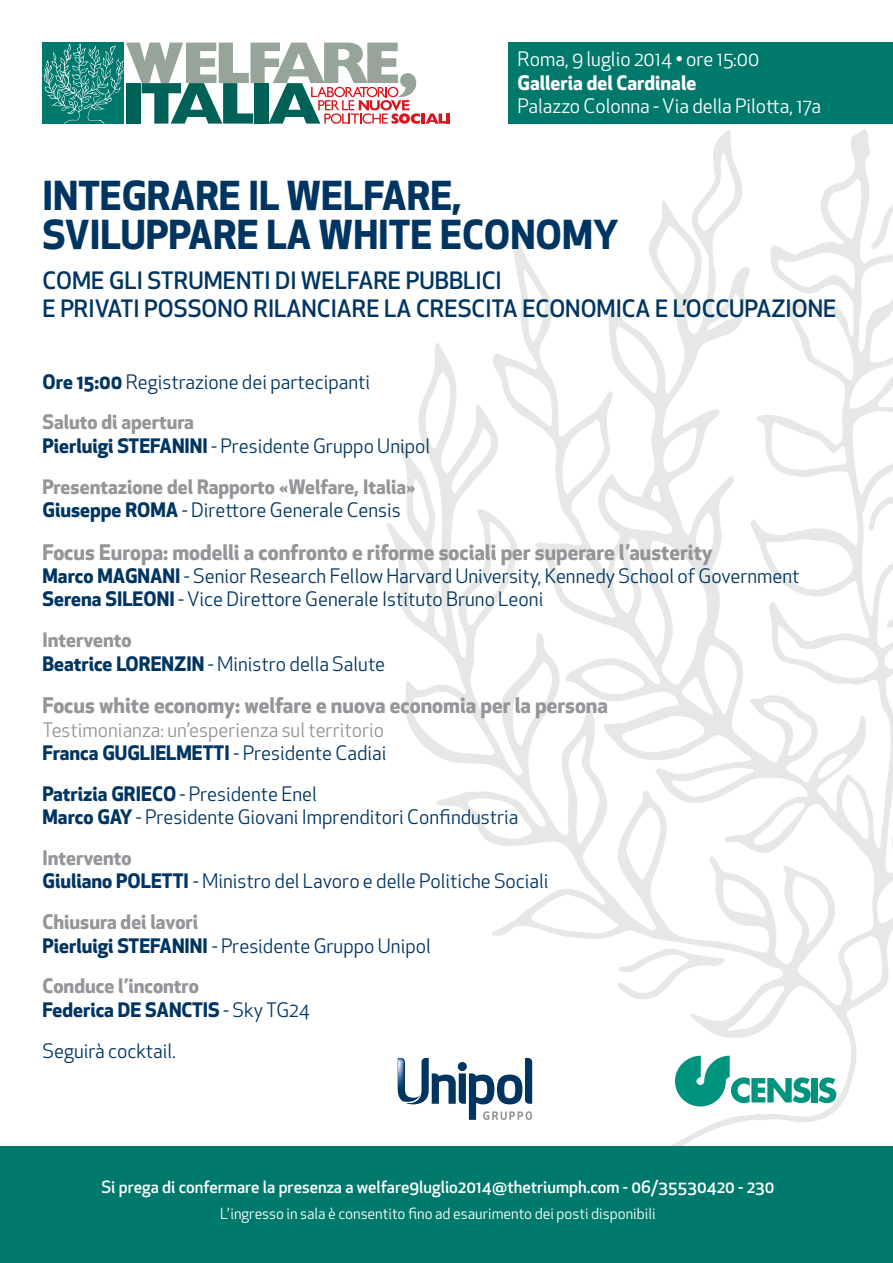
<style>
.page{position:relative;width:893px;height:1263px;background:#fff}
.page>*{position:absolute;margin:0;border:0;box-sizing:border-box;transform-origin:0 0}
.t1{font:700 39px/39px "Apex New";color:#003562}
.t2{font:500 23.4px/28px "Apex New";color:#003562}
.t3{font:700 21px "Apex New";color:#939598}
.t4{font:19.5px/40.8px "Apex New";color:#003562}
.t5{font:700 19.5px/40.8px "Apex New";color:#939598}
.t6{font:19.5px "Apex New";color:#fff}
.t7{font:19.5px "Apex New";color:#939598}
.t8{font:700 19.5px "Apex New";color:#fff}
.t9{font:700 19.5px "Apex New";color:#003562}
.t10{font:500 16.5px "Apex New";color:#fff}
.t11{font:15px "Apex New";color:#fff}
.s1{font-weight:700}
.s2{font-weight:700;color:#939598}
.s3{color:#003562}
.s4{font-weight:400;color:#003562}
</style>
<div class="page">
<svg style="left:386px;top:129px;width:507px;height:1017px"></svg>
<svg style="left:397px;top:441px;width:39px;height:118px"></svg>
<svg style="left:617px;top:949px;width:108px;height:50px"></svg>
<hr style="left:421px;top:114px;width:4px;height:10px;background:#d71720">
<svg style="left:426px;top:114px;width:20px;height:10px"></svg>
<hr style="left:446px;top:114px;width:4px;height:10px;background:#d71720">
<svg style="left:43px;top:43px;width:377px;height:81px"></svg>
<div style="left:508px;top:43px;width:385px;height:81px;background:#00796d"></div>
<div style="left:0;top:1146px;width:893px;height:117px;background:#00796d"></div>
<svg style="left:398px;top:1058px;width:134px;height:62px"></svg>
<svg style="left:675px;top:1056px;width:136px;height:50px"></svg>
<div style="left:811px;top:1078px;width:7px;height:24px;background:#00937e"></div>
<svg style="left:818px;top:1077px;width:18px;height:26px"></svg>
<p class="t6" style="left:518px;top:47px;width:243px">Roma, 9 luglio 2014 • ore 15:00</p>
<p class="t8" style="left:518px;top:69px;width:180px">Galleria del Cardinale</p>
<p class="t6" style="left:518px;top:94px;width:305px">Palazzo Colonna - Via della Pilotta, 17a</p>
<h1 class="t1" style="left:43px;top:174px;width:578px">Integrare il welfare, sviluppare la white economy</h1>
<p class="t2" style="left:43px;top:266px;width:795px">COME GLI STRUMENTI DI WELFARE PUBBLICI<br>E PRIVATI POSSONO RILANCIARE LA CRESCITA ECONOMICA E L’OCCUPAZIONE</p>
<p class="t4" style="left:43px;top:361px;width:329px"><span class="s1">Ore 15:00</span> Registrazione dei partecipanti<br><span class="s2">Saluto di apertura</span></p>
<p class="t5" style="left:43px;top:424px;width:389px"><span class="s3">Pierluigi Stefanini</span> <span class="s4">- Presidente Gruppo Unipol<br></span>Presentazione del Rapporto «Welfare, Italia»</p>
<p class="t4" style="left:43px;top:489px;width:360px"><span class="s1">Giuseppe Roma</span> - Direttore Generale Censis</p>
<p class="t3" style="left:43px;top:537px;width:672px">Focus Europa: modelli a confronto e riforme sociali per superare l’austerity</p>
<p class="t4" style="left:43px;top:564px;width:758px;line-height:23.4px"><span class="s1">Marco Magnani</span> - Senior Research Fellow Harvard University, Kennedy School of Government<br><span class="s1">Serena Sileoni</span> - Vice Direttore Generale Istituto Bruno Leoni</p>
<p class="t4" style="left:43px;top:628px;width:344px;line-height:23.4px"><span class="s2">Intervento<br></span><span class="s1">Beatrice Lorenzin</span> - Ministro della Salute</p>
<p class="t3" style="left:43px;top:690px;width:567px">Focus white economy: welfare e nuova economia per la persona</p>
<p class="t7" style="left:43px;top:717px;width:343px">Testimonianza: un’esperienza sul territorio</p>
<p class="t9" style="left:43px;top:739px;width:73px">Franca GUGL</p>
<p class="t9" style="left:150px;top:739px;width:18px">IELMETT</p>
<p class="t4" style="left:43px;top:732px;width:345px;text-indent:182px"><span class="s1">I</span> - Presidente Cadiai<br><span class="s1">Patrizia Grieco</span> - Presidente Enel</p>
<p class="t4" style="left:43px;top:797px;width:478px"><span class="s1">Marco Gay</span> - Presidente Giovani Imprenditori Confindustria<br><span class="s2">Intervento</span></p>
<p class="t4" style="left:43px;top:861px;width:508px"><span class="s1">Giuliano Poletti</span> - Ministro del Lavoro e delle Politiche Sociali<br><span class="s2">Chiusura dei lavori</span></p>
<p class="t4" style="left:43px;top:925px;width:390px"><span class="s1">Pierluigi Stefanini</span> - Presidente Gruppo Unipol<br><span class="s2">Conduce l’incontro</span></p>
<p class="t4" style="left:43px;top:989px;width:269px"><span class="s1">Federica De Sanctis</span> - Sky TG24<br>Seguirà cocktail.</p>
<p class="t10" style="left:101px;top:1176px;width:675px">SI PREGA DI CONFERMARE LA PRESENZA A WELFARE9LUGLIO2014@THETRIUMPH.COM - 06/35530420 - 230</p>
<p class="t11" style="left:220px;top:1204px;width:437px">L’ingresso in sala è consentito fino ad esaurimento dei posti disponibili</p>
</div>
